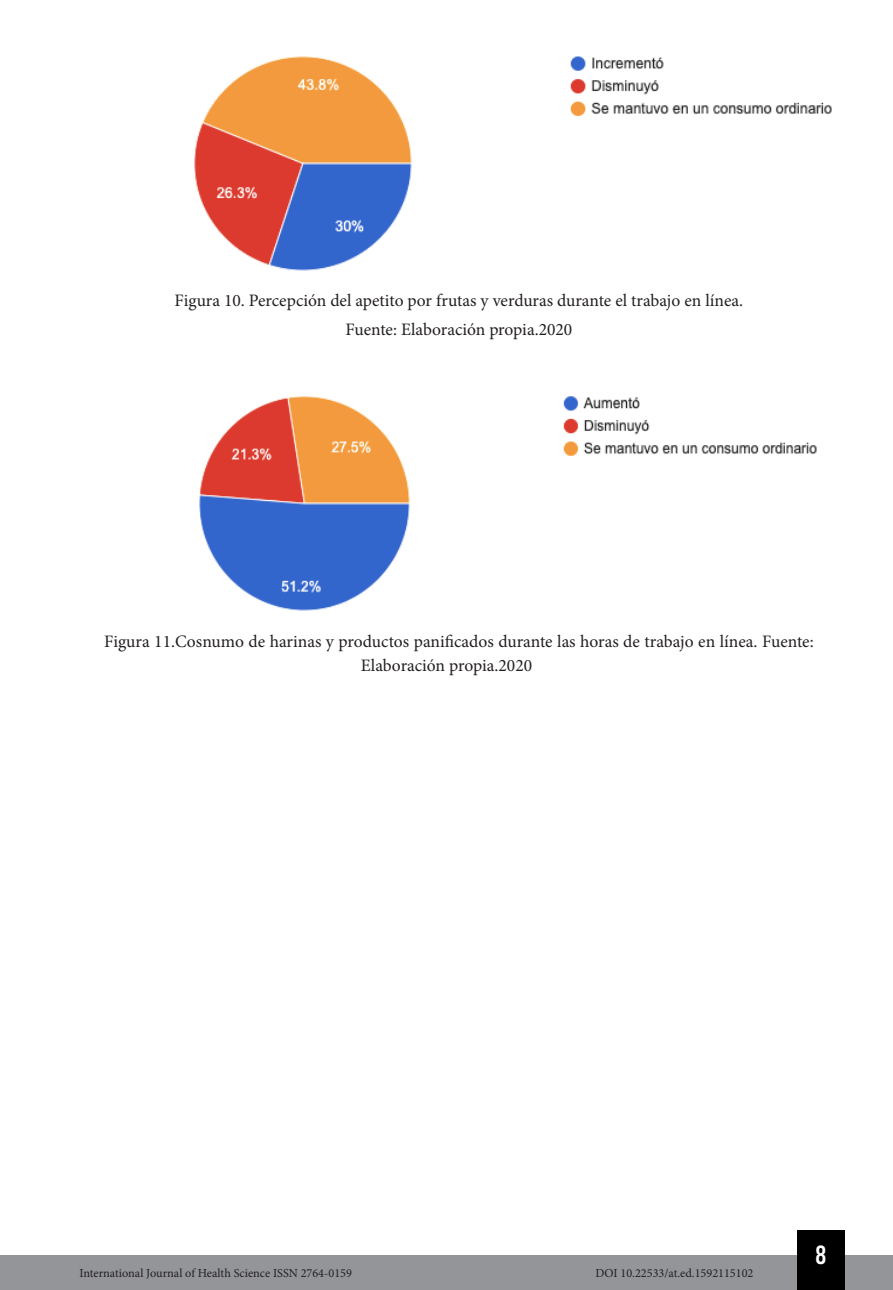
<style>
.page{position:relative;width:893px;height:1290px;background:#fff}
.page>*{position:absolute;margin:0;border:0;box-sizing:border-box;transform-origin:0 0}
.t1{font:26.25px "Bebas Kai";color:#fff}
.Info_Imagem{font:17.5px/24.5px "Minion Pro";color:#231f20}
.t2{font:12.25px "Minion Pro";color:#231f20}
</style>
<div class="page">
<div style="left:0;top:1255px;width:893px;height:35px;background:#939598"></div>
<div style="left:797px;top:1230px;width:48px;height:60px;background:#000"></div>
<img style="left:194px;top:56px;width:638px;height:215px">
<img style="left:199px;top:396px;width:618px;height:215px">
<p class="Info_Imagem" style="left:175px;top:288px;width:570px">Figura 10. Percepción del apetito por frutas y verduras durante el trabajo en línea.</p>
<p class="Info_Imagem" style="left:345px;top:317px;width:228px">Fuente: Elaboración propia.2020</p>
<p class="Info_Imagem" style="left:361px;top:629px;width:454px;text-indent:-257px">Figura 11.Cosnumo de harinas y productos panificados durante las horas de trabajo en línea. Fuente:<br>Elaboración propia.2020</p>
<p class="t2" style="left:79px;top:1265px;width:274px">International Journal of Health Science ISSN 2764-0159</p>
<p class="t2" style="left:595px;top:1265px;width:160px">DOI 10.22533/at.ed.1592115102</p>
<h1 class="t1" style="left:816px;top:1241px;width:12px">8</h1>
</div>
